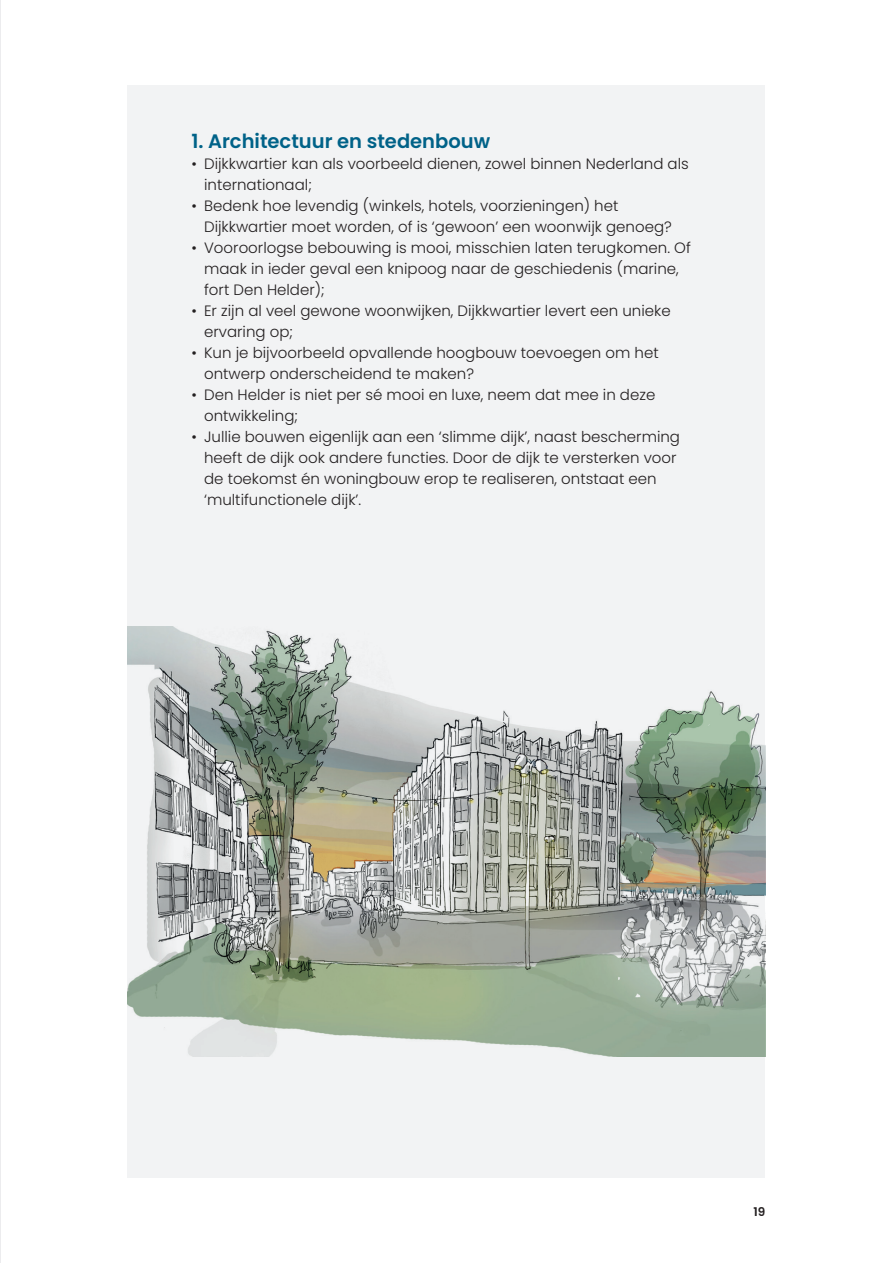
<style>
.page{position:relative;width:893px;height:1263px;background:#fff}
.page>*{position:absolute;margin:0;border:0;box-sizing:border-box;transform-origin:0 0}
.t1{font:600 19.5px "Poppins";color:#006288}
.t2{font:300 15px/21px "Poppins";color:#231f20}
.t3{font:600 12px "Poppins";color:#231f20}
</style>
<div class="page">
<div style="left:128px;top:85px;width:637px;height:1093px;background:#f2f3f4"></div>
<img style="left:128px;top:627px;width:637px;height:429px">
<hr style="left:0;top:0;width:1px;height:1263px;background:#e6e7e9">
<h1 class="t1" style="left:191px;top:130px;width:300px">1. Architectuur en stedenbouw</h1>
<p class="t2" style="left:204px;top:153px;width:486px;text-indent:-13px">• Dijkkwartier kan als voorbeeld dienen, zowel binnen Nederland als internationaal;</p>
<p class="t2" style="left:204px;top:195px;width:469px;text-indent:-13px">• Bedenk hoe levendig (winkels, hotels, voorzieningen) het<br>Dijkkwartier moet worden, of is ‘gewoon’ een woonwijk genoeg?</p>
<p class="t2" style="left:204px;top:237px;width:488px;text-indent:-13px">• Vooroorlogse bebouwing is mooi, misschien laten terugkomen. Of maak in ieder geval een knipoog naar de geschiedenis (marine, fort Den Helder);</p>
<p class="t2" style="left:204px;top:300px;width:468px;text-indent:-13px">• Er zijn al veel gewone woonwijken, Dijkkwartier levert een unieke ervaring op;</p>
<p class="t2" style="left:204px;top:342px;width:456px;text-indent:-13px">• Kun je bijvoorbeeld opvallende hoogbouw toevoegen om het ontwerp onderscheidend te maken?</p>
<p class="t2" style="left:204px;top:384px;width:453px;text-indent:-13px">• Den Helder is niet per sé mooi en luxe, neem dat mee in deze ontwikkeling;</p>
<p class="t2" style="left:204px;top:426px;width:477px;text-indent:-13px">• Jullie bouwen eigenlijk aan een ‘slimme dijk’, naast bescherming heeft de dijk ook andere functies. Door de dijk te versterken voor de toekomst én woningbouw erop te realiseren, ontstaat een ‘multifunctionele dijk’.</p>
<p class="t3" style="left:753px;top:1205px;width:13px">19</p>
</div>
